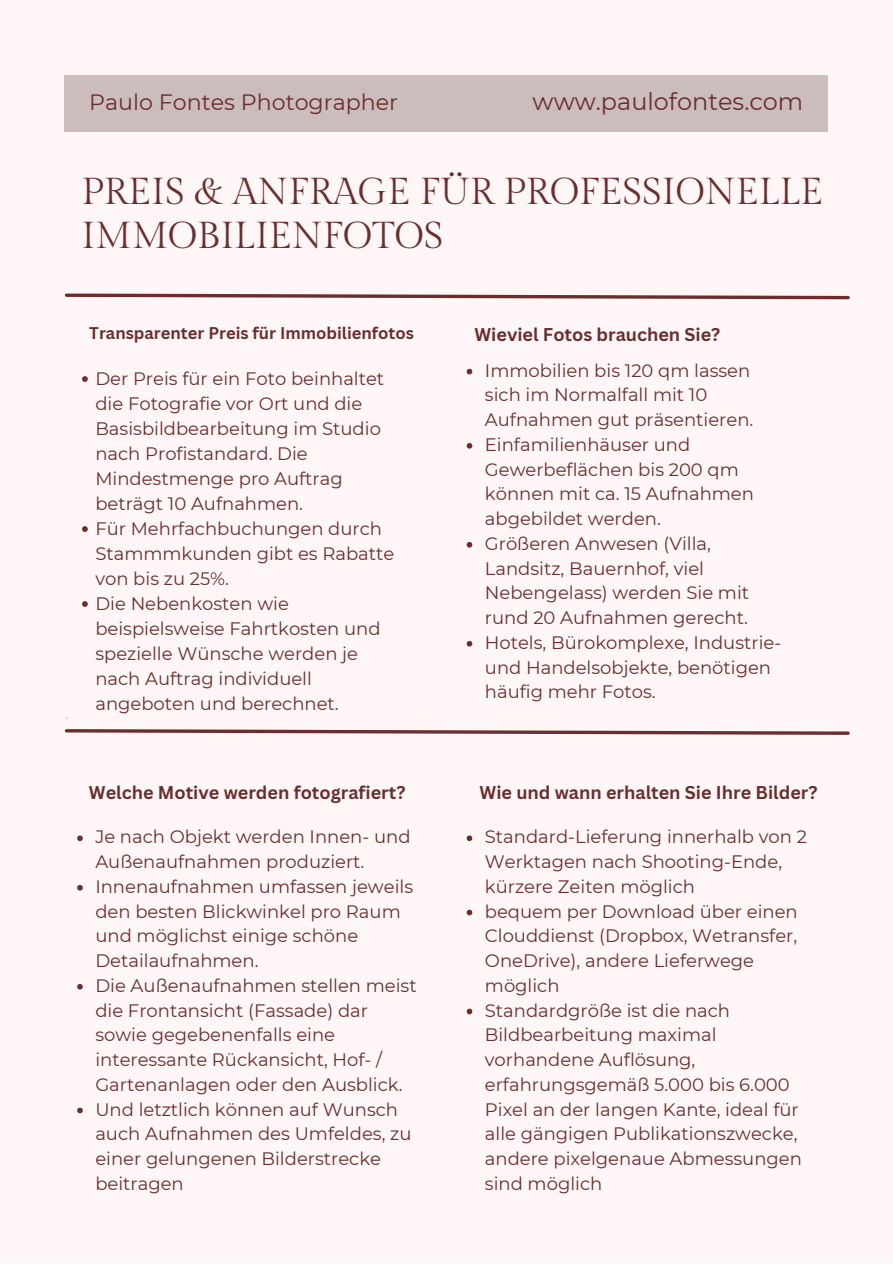
<style>
.page{position:relative;width:893px;height:1264px;background:#fff}
.page>*{position:absolute;margin:0;border:0;box-sizing:border-box;transform-origin:0 0}
.t1{font:37.5px/43.8px "Gilda Display";color:#6b2d2d}
.t2{font:24px "Montserrat";color:#6b2d2d}
.t3{font:22.2px "Montserrat";color:#6b2d2d}
.t4{font:18px/24.8px "Montserrat";color:#6b2d2d}
.t5{font:700 18px "Canva Sans";color:#6b2d2d}
.t6{font:700 16.5px "Canva Sans";color:#6b2d2d}
</style>
<div class="page">
<div style="left:0;top:0;width:892px;height:1262px;background:#fff7f7"></div>
<div style="left:65px;top:75px;width:762px;height:56px;background:#cbbdbb"></div>
<svg style="left:77px;top:835px;width:6px;height:6px"></svg>
<svg style="left:77px;top:885px;width:6px;height:5px"></svg>
<svg style="left:77px;top:984px;width:6px;height:5px"></svg>
<svg style="left:77px;top:1107px;width:6px;height:6px"></svg>
<svg style="left:466px;top:835px;width:6px;height:6px"></svg>
<svg style="left:466px;top:909px;width:6px;height:6px"></svg>
<svg style="left:466px;top:1008px;width:6px;height:6px"></svg>
<svg style="left:82px;top:376px;width:6px;height:6px"></svg>
<svg style="left:82px;top:526px;width:6px;height:6px"></svg>
<svg style="left:82px;top:601px;width:6px;height:6px"></svg>
<svg style="left:466px;top:369px;width:6px;height:5px"></svg>
<svg style="left:466px;top:443px;width:6px;height:5px"></svg>
<svg style="left:466px;top:542px;width:6px;height:5px"></svg>
<svg style="left:466px;top:641px;width:6px;height:5px"></svg>
<svg style="left:64px;top:729px;width:786px;height:6px"></svg>
<svg style="left:64px;top:293px;width:786px;height:7px"></svg>
<p class="t3" style="left:89px;top:88px;width:310px">Paulo Fontes Photographer</p>
<p class="t2" style="left:532px;top:87px;width:272px">www.paulofontes.com</p>
<p class="t1" style="left:81px;top:170px;width:743px">PREIS &amp; ANFRAGE FÜR PROFESSIONELLE<br>IMMOBILIENFOTOS</p>
<p class="t6" style="left:89px;top:321px;width:326px">Transparenter Preis für Immobilienfotos</p>
<p class="t5" style="left:474px;top:322px;width:247px">Wieviel Fotos brauchen Sie?</p>
<p class="t4" style="left:95px;top:366px;width:290px">Der Preis für ein Foto beinhaltet die Fotografie vor Ort und die<br>Basisbildbearbeitung im Studio nach Profistandard. Die<br>Mindestmenge pro Auftrag beträgt 10 Aufnahmen.</p>
<p class="t4" style="left:95px;top:516px;width:300px">Für Mehrfachbuchungen durch<br>Stammmkunden gibt es Rabatte von bis zu 25%.</p>
<p class="t4" style="left:95px;top:591px;width:287px">Die Nebenkosten wie beispielsweise Fahrtkosten und spezielle Wünsche werden je nach Auftrag individuell angeboten und berechnet.</p>
<p class="t4" style="left:485px;top:358px;width:270px">Immobilien bis 120 qm lassen sich im Normalfall mit 10<br>Aufnahmen gut präsentieren.</p>
<p class="t4" style="left:485px;top:432px;width:270px">Einfamilienhäuser und<br>Gewerbeflächen bis 200 qm können mit ca. 15 Aufnahmen abgebildet werden.</p>
<p class="t4" style="left:485px;top:531px;width:266px">Größeren Anwesen (Villa,<br>Landsitz, Bauernhof, viel<br>Nebengelass) werden Sie mit rund 20 Aufnahmen gerecht.</p>
<p class="t4" style="left:485px;top:630px;width:298px">Hotels, Bürokomplexe, Industrie&shy;und Handelsobjekte, benötigen häufig mehr Fotos.</p>
<p class="t5" style="left:89px;top:780px;width:318px">Welche Motive werden fotografiert?</p>
<p class="t5" style="left:479px;top:780px;width:339px">Wie und wann erhalten Sie Ihre Bilder?</p>
<p class="t4" style="left:95px;top:824px;width:316px">Je nach Objekt werden Innen- und<br>Außenaufnahmen produziert.</p>
<p class="t4" style="left:95px;top:874px;width:319px">Innenaufnahmen umfassen jeweils den besten Blickwinkel pro Raum und möglichst einige schöne<br>Detailaufnahmen.</p>
<p class="t4" style="left:95px;top:972px;width:323px">Die Außenaufnahmen stellen meist die Frontansicht (Fassade) dar sowie gegebenenfalls eine interessante Rückansicht, Hof- /<br>Gartenanlagen oder den Ausblick.</p>
<p class="t4" style="left:95px;top:1096px;width:317px">Und letztlich können auf Wunsch auch Aufnahmen des Umfeldes, zu einer gelungenen Bilderstrecke beitragen</p>
<p class="t4" style="left:485px;top:824px;width:323px">Standard-Lieferung innerhalb von 2<br>Werktagen nach Shooting-Ende, kürzere Zeiten möglich</p>
<p class="t4" style="left:485px;top:898px;width:314px">bequem per Download über einen<br>Clouddienst (Dropbox, Wetransfer,<br>OneDrive), andere Lieferwege möglich</p>
<p class="t4" style="left:485px;top:997px;width:318px">Standardgröße ist die nach<br>Bildbearbeitung maximal vorhandene Auflösung, erfahrungsgemäß 5.000 bis 6.000<br>Pixel an der langen Kante, ideal für alle gängigen Publikationszwecke, andere pixelgenaue Abmessungen sind möglich</p>
</div>
